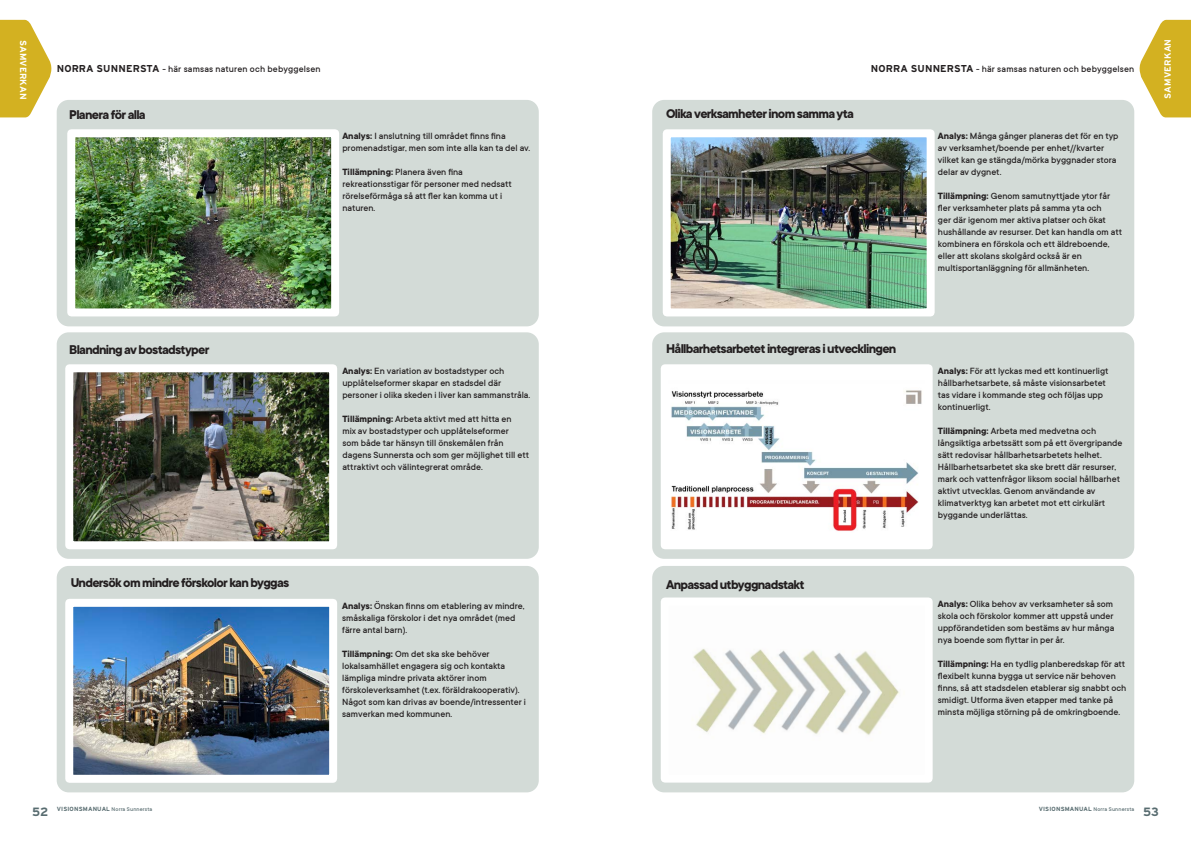
<style>
.page{position:relative;width:1191px;height:842px;background:#fff}
.page>*{position:absolute;margin:0;border:0;box-sizing:border-box;transform-origin:0 0}
.Rubrik_för_visuella{font:700 14px "TT Commons";letter-spacing:-.05em;color:#231f20}
.t1{font:700 12px "Interstate";color:#586c70}
.Text_för_visuella_ex{font:500 10px/12px "TT Commons";color:#231f20}
.VM_Underrubrik{font:500 10px "TT Commons";letter-spacing:.015em;color:#231f20}
.t2{font:700 9px "Interstate";letter-spacing:.015em;color:#fff}
.t3{font:500 6px "TT Commons";letter-spacing:.025em;color:#586c70}
.s1{font-family:"Interstate";font-weight:700}
.s2{font-weight:700}
.s3{font-family:"Interstate";font-weight:700;font-size:12px}
</style>
<div class="page">
<div style="left:652px;top:332px;width:482px;height:227px;background:#d3dbd7;border-radius:12px"></div>
<div style="left:652px;top:566px;width:482px;height:226px;background:#d3dbd7;border-radius:12px"></div>
<div style="left:665px;top:368px;width:263px;height:177px;background:#fff"></div>
<img style="left:671px;top:390px;width:251px;height:141px">
<div style="left:661px;top:364px;width:271px;height:185px;border:8px solid #fff"></div>
<img style="left:670px;top:606px;width:253px;height:168px">
<div style="left:661px;top:597px;width:271px;height:186px;border:8px solid #fff"></div>
<div style="left:652px;top:100px;width:482px;height:226px;background:#d3dbd7;border-radius:12px"></div>
<img style="left:672px;top:138px;width:253px;height:169px">
<div style="left:663px;top:129px;width:271px;height:187px;border:8px solid #fff"></div>
<svg style="left:1139px;top:20px;width:52px;height:97px"></svg>
<div style="left:1163px;top:27px;width:19px;height:84px;background:#d3b121"></div>
<svg style="left:0;top:20px;width:52px;height:97px"></svg>
<div style="left:9px;top:31px;width:18px;height:77px;background:#d3b121"></div>
<div style="left:57px;top:100px;width:482px;height:226px;background:#d3dbd7;border-radius:12px"></div>
<div style="left:57px;top:566px;width:482px;height:226px;background:#d3dbd7;border-radius:12px"></div>
<div style="left:57px;top:332px;width:482px;height:227px;background:#d3dbd7;border-radius:12px"></div>
<img style="left:76px;top:138px;width:254px;height:169px">
<div style="left:67px;top:129px;width:272px;height:187px;border:8px solid #fff"></div>
<img style="left:74px;top:608px;width:254px;height:166px">
<div style="left:65px;top:599px;width:272px;height:184px;border:8px solid #fff"></div>
<img style="left:74px;top:373px;width:254px;height:167px">
<div style="left:65px;top:364px;width:272px;height:185px;border:8px solid #fff"></div>
<p class="t2" style="left:29px;top:40px;width:61px;rotate:90deg">SAMVERKAN</p>
<p class="VM_Underrubrik" style="left:57px;top:63px;width:265px"><span class="s1">NORRA SUNNERSTA</span> - här samsas naturen och bebyggelsen</p>
<p class="VM_Underrubrik" style="left:871px;top:63px;width:265px"><span class="s1">NORRA SUNNERSTA</span> - här samsas naturen och bebyggelsen</p>
<p class="Rubrik_för_visuella" style="left:69px;top:105px;width:78px">Planera för alla</p>
<p class="Rubrik_för_visuella" style="left:666px;top:104px;width:189px">Olika verksamheter inom samma yta</p>
<p class="Text_för_visuella_ex" style="left:342px;top:130px;width:189px"><span class="s2">Analys:</span> I anslutning till området finns fina promenadstigar, men som inte alla kan ta del av.</p>
<p class="Text_för_visuella_ex" style="left:342px;top:166px;width:171px"><span class="s2">Tillämpning:</span> Planera även fina rekreationsstigar för personer med nedsatt rörelseförmåga så att fler kan komma ut i naturen.</p>
<p class="Text_för_visuella_ex" style="left:938px;top:130px;width:182px"><span class="s2">Analys:</span> Många gånger planeras det för en typ av verksamhet/boende per enhet//kvarter vilket kan ge stängda/mörka byggnader stora delar av dygnet.</p>
<p class="Text_för_visuella_ex" style="left:938px;top:190px;width:186px"><span class="s2">Tillämpning:</span> Genom samutnyttjade ytor får fler verksamheter plats på samma yta och<br>ger där igenom mer aktiva platser och ökat hushållande av resurser. Det kan handla om att kombinera en förskola och ett äldreboende, eller att skolans skolgård också är en multisportanläggning för allmänheten.</p>
<p class="Rubrik_för_visuella" style="left:69px;top:340px;width:142px">Blandning av bostadstyper</p>
<p class="Rubrik_för_visuella" style="left:666px;top:339px;width:232px">Hållbarhetsarbetet integreras i utvecklingen</p>
<p class="Text_för_visuella_ex" style="left:342px;top:365px;width:189px"><span class="s2">Analys:</span> En variation av bostadstyper och upplåtelseformer skapar en stadsdel där personer i olika skeden i liver kan sammanstråla.</p>
<p class="Text_för_visuella_ex" style="left:342px;top:413px;width:188px"><span class="s2">Tillämpning:</span> Arbeta aktivt med att hitta en<br>mix av bostadstyper och upplåtelseformer<br>som både tar hänsyn till önskemålen från dagens Sunnersta och som ger möjlighet till ett attraktivt och välintegrerat område.</p>
<p class="Text_för_visuella_ex" style="left:938px;top:365px;width:172px"><span class="s2">Analys:</span> För att lyckas med ett kontinuerligt hållbarhetsarbete, så måste visionsarbetet tas vidare i kommande steg och följas upp kontinuerligt.</p>
<p class="Text_för_visuella_ex" style="left:938px;top:425px;width:186px"><span class="s2">Tillämpning:</span> Arbeta med medvetna och långsiktiga arbetssätt som på ett övergripande sätt redovisar hållbarhetsarbetets helhet.<br>Hållbarhetsarbetet ska ske brett där resurser, mark och vattenfrågor liksom social hållbarhet aktivt utvecklas. Genom användande av klimatverktyg kan arbetet mot ett cirkulärt byggande underlättas.</p>
<p class="Rubrik_för_visuella" style="left:71px;top:574px;width:220px">Undersök om mindre förskolor kan byggas</p>
<p class="Rubrik_för_visuella" style="left:666px;top:575px;width:140px">Anpassad utbyggnadstakt</p>
<p class="Text_för_visuella_ex" style="left:342px;top:600px;width:184px"><span class="s2">Analys:</span> Önskan finns om etablering av mindre, småskaliga förskolor i det nya området (med färre antal barn).</p>
<p class="Text_för_visuella_ex" style="left:342px;top:648px;width:185px"><span class="s2">Tillämpning:</span> Om det ska ske behöver lokalsamhället engagera sig och kontakta lämpliga mindre privata aktörer inom förskoleverksamhet (t.ex. föräldrakooperativ).<br>Något som kan drivas av boende/intressenter i samverkan med kommunen.</p>
<p class="Text_för_visuella_ex" style="left:938px;top:598px;width:178px"><span class="s2">Analys:</span> Olika behov av verksamheter så som skola och förskolor kommer att uppstå under uppförandetiden som bestäms av hur många nya boende som flyttar in per år.</p>
<p class="Text_för_visuella_ex" style="left:938px;top:658px;width:190px"><span class="s2">Tillämpning:</span> Ha en tydlig planberedskap för att flexibelt kunna bygga ut service när behoven finns, så att stadsdelen etablerar sig snabbt och smidigt. Utforma även etapper med tanke på minsta möjliga störning på de omkringboende.</p>
<p class="t2" style="left:1162px;top:99px;width:61px;rotate:-90deg">SAMVERKAN</p>
<p class="t1" style="left:32px;top:804px;width:18px">52</p>
<p class="t3" style="left:57px;top:806px;width:97px"><span class="s1">VISIONSMANUAL</span> Norra Sunnersta</p>
<p class="t3" style="left:1038px;top:806px;width:122px"><span class="s1">VISIONSMANUAL</span> Norra Sunnersta <span class="s3">53</span></p>
</div>
